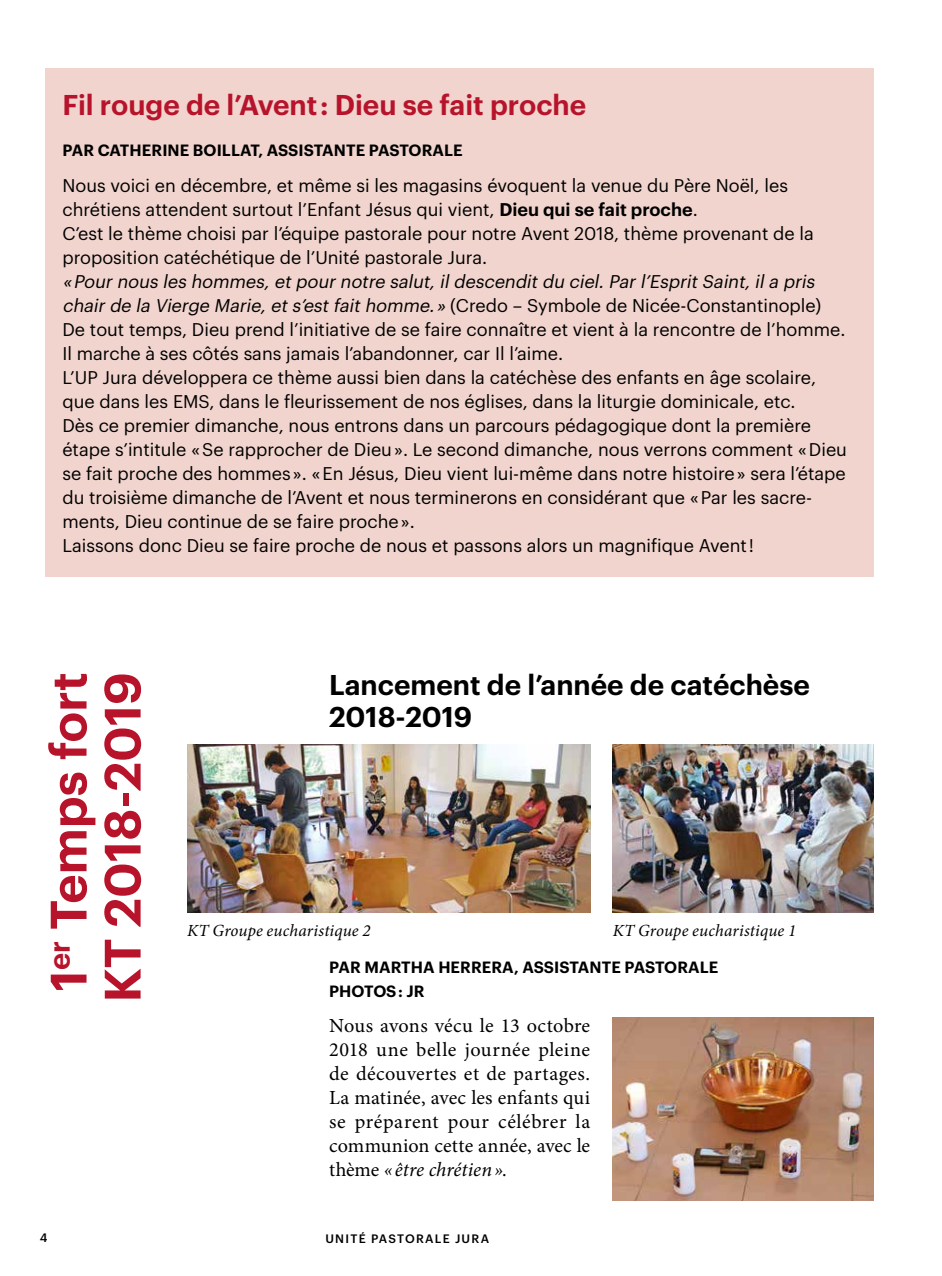
<style>
.page{position:relative;width:942px;height:1276px;background:#fff}
.page>*{position:absolute;margin:0;border:0;box-sizing:border-box;transform-origin:0 0}
.t1{font:600 50px/54px "Graphik";color:#b7142c}
.t2{font:600 28px/32px "Graphik";color:#000}
.t3{font:600 28px "Graphik";color:#b7142c}
.t4{font:20px/24px "Minion Pro";letter-spacing:.02em;color:#000;text-align:justify}
.t5{font:18px/24px "Graphik";color:#000}
.t6{font:italic 17px "Minion Pro";letter-spacing:.01em;color:#000}
.t7{font:600 16px/24px "Graphik";letter-spacing:.005em;color:#000}
.t8{font:500 12px "Graphik";letter-spacing:.105em;color:#000}
.s1{font-weight:600}
.s2{font-style:italic}
</style>
<div class="page">
<div style="left:45px;top:68px;width:828px;height:508px;background:#f0d4cd"></div>
<img style="left:612px;top:744px;width:261px;height:168px">
<img style="left:187px;top:744px;width:403px;height:168px">
<img style="left:612px;top:1018px;width:261px;height:182px">
<h2 class="t3" style="left:62px;top:83px;width:525px">Fil rouge de l’Avent : Dieu se fait proche</h2>
<p class="t7" style="left:62px;top:137px;width:401px">PAR CATHERINE BOILLAT, ASSISTANTE PASTORALE</p>
<p class="t5" style="left:62px;top:172px;width:752px">Nous voici en décembre, et même si les magasins évoquent la venue du Père Noël, les chrétiens attendent surtout l’Enfant Jésus qui vient, <span class="s1">Dieu qui se fait proche</span>.<br>C’est le thème choisi par l’équipe pastorale pour notre Avent 2018, thème provenant de la proposition catéchétique de l’Unité pastorale Jura.</p>
<p class="t5" style="left:62px;top:268px;width:785px"><span class="s2">« Pournous les hommes,etpournotre salut,ildescenditdu ciel.Parl’EspritSaint,ila pris chairde la Vierge Marie,ets’estfaithomme.»</span> (Credo – Symbole de Nicée-Constantinople)<br>De tout temps, Dieu prend l’initiative de se faire connaître et vient à la rencontre de l’homme.<br>Il marche à ses côtés sans jamais l’abandonner, car Il l’aime.<br>L’UP Jura développera ce thème aussi bien dans la catéchèse des enfants en âge scolaire, que dans les EMS, dans le fleurissement de nos églises, dans la liturgie dominicale, etc.<br>Dès ce premier dimanche, nous entrons dans un parcours pédagogique dont la première étape s’intitule « Se rapprocher de Dieu ». Le second dimanche, nous verrons comment « Dieu se fait proche des hommes ». « En Jésus, Dieu vient lui-même dans notre histoire » sera l’étape du troisième dimanche de l’Avent et nous terminerons en considérant que « Par les sacre&shy;ments, Dieu continue de se faire proche ».<br>Laissons donc Dieu se faire proche de nous et passons alors un magnifique Avent !</p>
<h1 class="t1" style="left:37px;top:1002px;width:332px;rotate:-90deg">1<sup>er</sup> Temps fort<br>KT 2018-2019</h1>
<h2 class="t2" style="left:329px;top:666px;width:482px">Lancement de l’année de catéchèse<br>2018-2019</h2>
<p class="t6" style="left:187px;top:919px;width:185px">KT Groupe eucharistique 2</p>
<p class="t6" style="left:612px;top:919px;width:185px">KT Groupe eucharistique 1</p>
<p class="t7" style="left:329px;top:954px;width:390px">PAR MARTHA HERRERA, ASSISTANTE PASTORALE<br>PHOTOS : JR</p>
<p class="t4" style="left:329px;top:1014px;width:262px">Nous avons vécu le 13 octobre 2018 une belle journée pleine de découvertes et de partages.<br>La matinée, avec les enfants qui se préparent pour célébrer la communion cette année, avec le thème <span class="s2">« être chrétien»</span>.</p>
<p class="t8" style="left:40px;top:1228px;width:9px">4</p>
<p class="t8" style="left:325px;top:1229px;width:165px">UNITÉ PASTORALE JURA</p>
</div>
